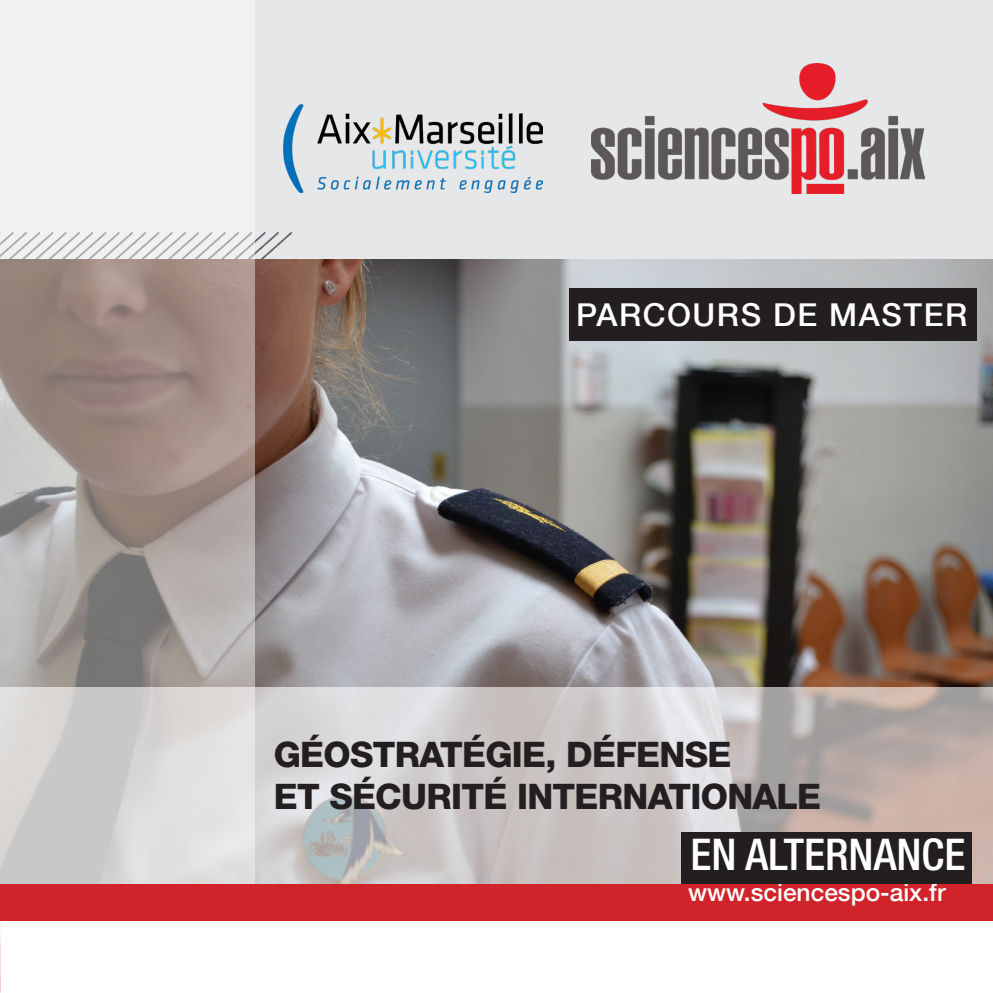
<style>
.page{position:relative;width:993px;height:993px;background:#fff}
.page>*{position:absolute;margin:0;border:0;box-sizing:border-box;transform-origin:0 0}
.t1{font:500 condensed 43.75px "Helvetica Neue LT Com";color:#fff}
.t2{font:800 35px "Helvetica Neue LT Com";letter-spacing:-.02em;color:#231f20}
.t3{font:500 31.5px "Helvetica Neue LT Com";letter-spacing:.05em;color:#fff}
.t4{font:500 24.5px "Helvetica Neue LT Com";color:#fff}
</style>
<div class="page">
<div style="left:0;top:0;width:992px;height:259px;background:#e6e7e9"></div>
<svg style="left:255px;top:232px;width:37px;height:27px"></svg>
<img style="left:255px;top:259px;width:737px;height:428px">
<svg style="left:255px;top:687px;width:737px;height:234px;background:#c8c1c0"></svg>
<svg style="left:0;top:232px;width:255px;height:742px;background:#bab1ae"></svg>
<div style="left:0;top:883px;width:992px;height:37px;background:#d1232a"></div>
<div style="left:569px;top:289px;width:407px;height:52px;background:#231f20"></div>
<div style="left:681px;top:832px;width:290px;height:51px;background:#231f20"></div>
<img style="left:591px;top:63px;width:333px;height:131px">
<img style="left:283px;top:104px;width:259px;height:89px">
<p class="t3" style="left:576px;top:295px;width:392px">PARCOURS DE MASTER</p>
<p class="t2" style="left:273px;top:733px;width:459px">GÉOSTRATÉGIE, DÉFENSE</p>
<p class="t2" style="left:273px;top:775px;width:549px">ET SÉCURITÉ INTERNATIONALE</p>
<p class="t1" style="left:690px;top:828px;width:276px">EN ALTERNANCE</p>
<p class="t4" style="left:687px;top:877px;width:259px">www.sciencespo-aix.fr</p>
</div>
